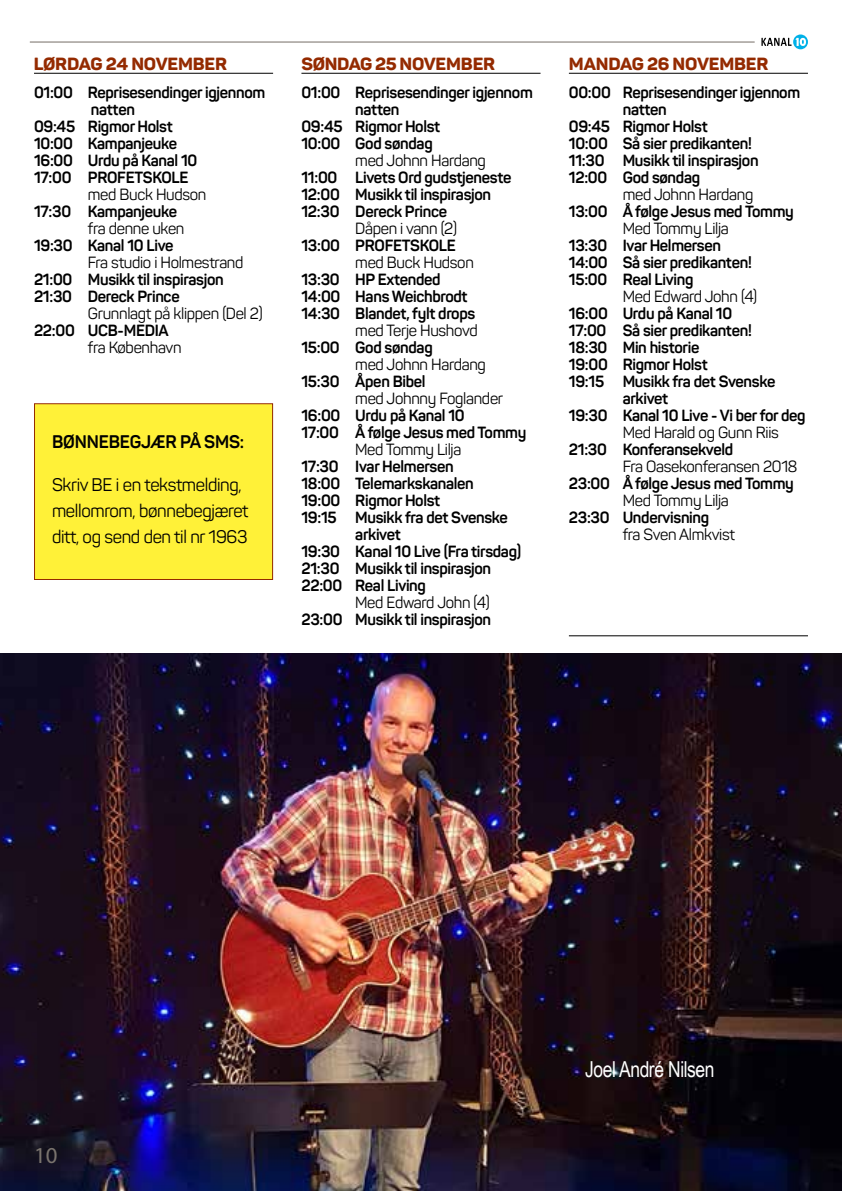
<style>
.page{position:relative;width:842px;height:1191px;background:#fff}
.page>*{position:absolute;margin:0;border:0;box-sizing:border-box;transform-origin:0 0}
.t1{font:32px "Myriad Arabic";color:#7a746e}
.t2{font:22px "Arial Narrow";letter-spacing:-.02em;color:#fff}
.t3{font:18px/26px "Panton";letter-spacing:-.02em;color:#000}
.t4{font:700 18px "Panton";letter-spacing:-.01em;color:#000}
.t5{font:800 17.4px "Panton";letter-spacing:-.01em;color:#942a00;scale:1.05 1}
.t6{font:700 16px/17px "Panton";letter-spacing:-.02em;color:#000}
.t7{font:16px "Panton";letter-spacing:-.02em;color:#000}
</style>
<div class="page">
<img style="left:0;top:653px;width:842px;height:538px">
<hr style="left:30px;top:42px;width:725px;height:1px;background:#746d66">
<svg style="left:793px;top:34px;width:15px;height:15px"></svg>
<svg style="left:761px;top:38px;width:45px;height:8px"></svg>
<hr style="left:34px;top:73px;width:239px;height:1px;background:#000">
<hr style="left:301px;top:73px;width:239px;height:1px;background:#000">
<hr style="left:569px;top:73px;width:239px;height:1px;background:#000">
<hr style="left:569px;top:635px;width:239px;height:1px;background:#000">
<div style="left:35px;top:404px;width:238px;height:175px;background:#fff138"></div>
<div style="left:34px;top:403px;width:239px;height:177px;border:1px solid #942a00"></div>
<p class="t5" style="left:34px;top:53px;width:186px">LØRDAG 24 NOVEMBER</p>
<p class="t6" style="left:34px;top:84px;width:233px">01:00 Reprisesendinger igjennom</p>
<p class="t6" style="left:91px;top:101px;width:46px">natten</p>
<p class="t6" style="left:34px;top:118px;width:140px">09:45 Rigmor Holst</p>
<p class="t6" style="left:34px;top:135px;width:145px">10:00 Kampanjeuke</p>
<p class="t6" style="left:34px;top:152px;width:165px">16:00 Urdu på Kanal 10</p>
<p class="t6" style="left:34px;top:169px;width:156px">17:00 PROFETSKOLE</p>
<p class="t7" style="left:88px;top:185px;width:120px">med Buck Hudson</p>
<p class="t6" style="left:34px;top:203px;width:145px">17:30 Kampanjeuke</p>
<p class="t7" style="left:88px;top:219px;width:98px">fra denne uken</p>
<p class="t6" style="left:34px;top:237px;width:141px">19:30 Kanal 10 Live</p>
<p class="t7" style="left:88px;top:253px;width:157px">Fra studio i Holmestrand</p>
<p class="t6" style="left:34px;top:271px;width:191px">21:00 Musikk til inspirasjon<br>21:30 Dereck Prince</p>
<p class="t7" style="left:88px;top:304px;width:176px">Grunnlagt på klippen (Del 2)</p>
<p class="t6" style="left:34px;top:322px;width:136px">22:00 UCB-MEDIA</p>
<p class="t7" style="left:88px;top:338px;width:95px">fra København</p>
<p class="t4" style="left:52px;top:430px;width:194px">BØNNEBEGJÆR PÅ SMS:</p>
<p class="t3" style="left:52px;top:471px;width:198px">Skriv BE i en tekstmelding, mellomrom, bønnebegjæret ditt, og send den til nr 1963</p>
<p class="t5" style="left:302px;top:53px;width:186px">SØNDAG 25 NOVEMBER</p>
<p class="t6" style="left:301px;top:84px;width:233px">01:00 Reprisesendinger igjennom</p>
<p class="t6" style="left:355px;top:101px;width:46px">natten</p>
<p class="t6" style="left:301px;top:118px;width:140px">09:45 Rigmor Holst</p>
<p class="t6" style="left:301px;top:135px;width:133px">10:00 God søndag</p>
<p class="t7" style="left:355px;top:151px;width:132px">med Johnn Hardang</p>
<p class="t6" style="left:301px;top:169px;width:211px">11:00 Livets Ord gudstjeneste<br>12:00 Musikk til inspirasjon<br>12:30 Dereck Prince</p>
<p class="t7" style="left:355px;top:219px;width:103px">Dåpen i vann (2)</p>
<p class="t6" style="left:301px;top:237px;width:156px">13:00 PROFETSKOLE</p>
<p class="t7" style="left:355px;top:253px;width:120px">med Buck Hudson</p>
<p class="t6" style="left:301px;top:271px;width:175px">13:30 HP Extended<br>14:00 Hans Weichbrodt<br>14:30 Blandet, fylt drops</p>
<p class="t7" style="left:355px;top:321px;width:124px">med Terje Hushovd</p>
<p class="t6" style="left:301px;top:339px;width:133px">15:00 God søndag</p>
<p class="t7" style="left:355px;top:355px;width:132px">med Johnn Hardang</p>
<p class="t6" style="left:301px;top:373px;width:126px">15:30 Åpen Bibel</p>
<p class="t7" style="left:355px;top:389px;width:149px">med Johnny Foglander</p>
<p class="t6" style="left:301px;top:407px;width:226px">16:00 Urdu på Kanal 10<br>17:00 Å følge Jesus med Tommy</p>
<p class="t7" style="left:355px;top:440px;width:108px">Med Tommy Lilja</p>
<p class="t6" style="left:301px;top:458px;width:154px">17:30 Ivar Helmersen</p>
<p class="t6" style="left:301px;top:475px;width:174px">18:00 Telemarkskanalen</p>
<p class="t6" style="left:301px;top:492px;width:140px">19:00 Rigmor Holst</p>
<p class="t6" style="left:301px;top:509px;width:208px">19:15 Musikk fra det Svenske</p>
<p class="t6" style="left:355px;top:526px;width:47px">arkivet</p>
<p class="t6" style="left:301px;top:543px;width:221px">19:30 Kanal 10 Live (Fra tirsdag)</p>
<p class="t6" style="left:301px;top:560px;width:191px">21:30 Musikk til inspirasjon</p>
<p class="t6" style="left:301px;top:577px;width:126px">22:00 Real Living</p>
<p class="t7" style="left:355px;top:593px;width:136px">Med Edward John (4)</p>
<p class="t6" style="left:301px;top:611px;width:191px">23:00 Musikk til inspirasjon</p>
<p class="t5" style="left:569px;top:53px;width:191px">MANDAG 26 NOVEMBER</p>
<p class="t6" style="left:569px;top:84px;width:233px">00:00 Reprisesendinger igjennom</p>
<p class="t6" style="left:623px;top:101px;width:46px">natten</p>
<p class="t6" style="left:569px;top:118px;width:140px">09:45 Rigmor Holst</p>
<p class="t6" style="left:569px;top:135px;width:184px">10:00 Så sier predikanten!</p>
<p class="t6" style="left:569px;top:152px;width:191px">11:30 Musikk til inspirasjon</p>
<p class="t6" style="left:569px;top:169px;width:133px">12:00 God søndag</p>
<p class="t7" style="left:623px;top:185px;width:132px">med Johnn Hardang</p>
<p class="t6" style="left:569px;top:203px;width:226px">13:00 Å følge Jesus med Tommy</p>
<p class="t7" style="left:623px;top:219px;width:108px">Med Tommy Lilja</p>
<p class="t6" style="left:569px;top:237px;width:184px">13:30 Ivar Helmersen<br>14:00 Så sier predikanten!<br>15:00 Real Living</p>
<p class="t7" style="left:623px;top:287px;width:136px">Med Edward John (4)</p>
<p class="t6" style="left:569px;top:305px;width:165px">16:00 Urdu på Kanal 10</p>
<p class="t6" style="left:569px;top:322px;width:184px">17:00 Så sier predikanten!</p>
<p class="t6" style="left:569px;top:339px;width:132px">18:30 Min historie</p>
<p class="t6" style="left:569px;top:356px;width:140px">19:00 Rigmor Holst</p>
<p class="t6" style="left:569px;top:373px;width:208px">19:15 Musikk fra det Svenske</p>
<p class="t6" style="left:623px;top:390px;width:47px">arkivet</p>
<p class="t6" style="left:569px;top:407px;width:238px">19:30 Kanal 10 Live - Vi ber for deg</p>
<p class="t7" style="left:623px;top:423px;width:158px">Med Harald og Gunn Riis</p>
<p class="t6" style="left:569px;top:441px;width:166px">21:30 Konferansekveld</p>
<p class="t7" style="left:623px;top:457px;width:176px">Fra Oasekonferansen 2018</p>
<p class="t6" style="left:569px;top:475px;width:226px">23:00 Å følge Jesus med Tommy</p>
<p class="t7" style="left:623px;top:491px;width:108px">Med Tommy Lilja</p>
<p class="t6" style="left:569px;top:509px;width:142px">23:30 Undervisning</p>
<p class="t7" style="left:623px;top:525px;width:114px">fra Sven Almkvist</p>
<h1 class="t1" style="left:34px;top:1133px;width:25px">10</h1>
<h2 class="t2" style="left:585px;top:1053px;width:131px">Joel André Nilsen</h2>
</div>
